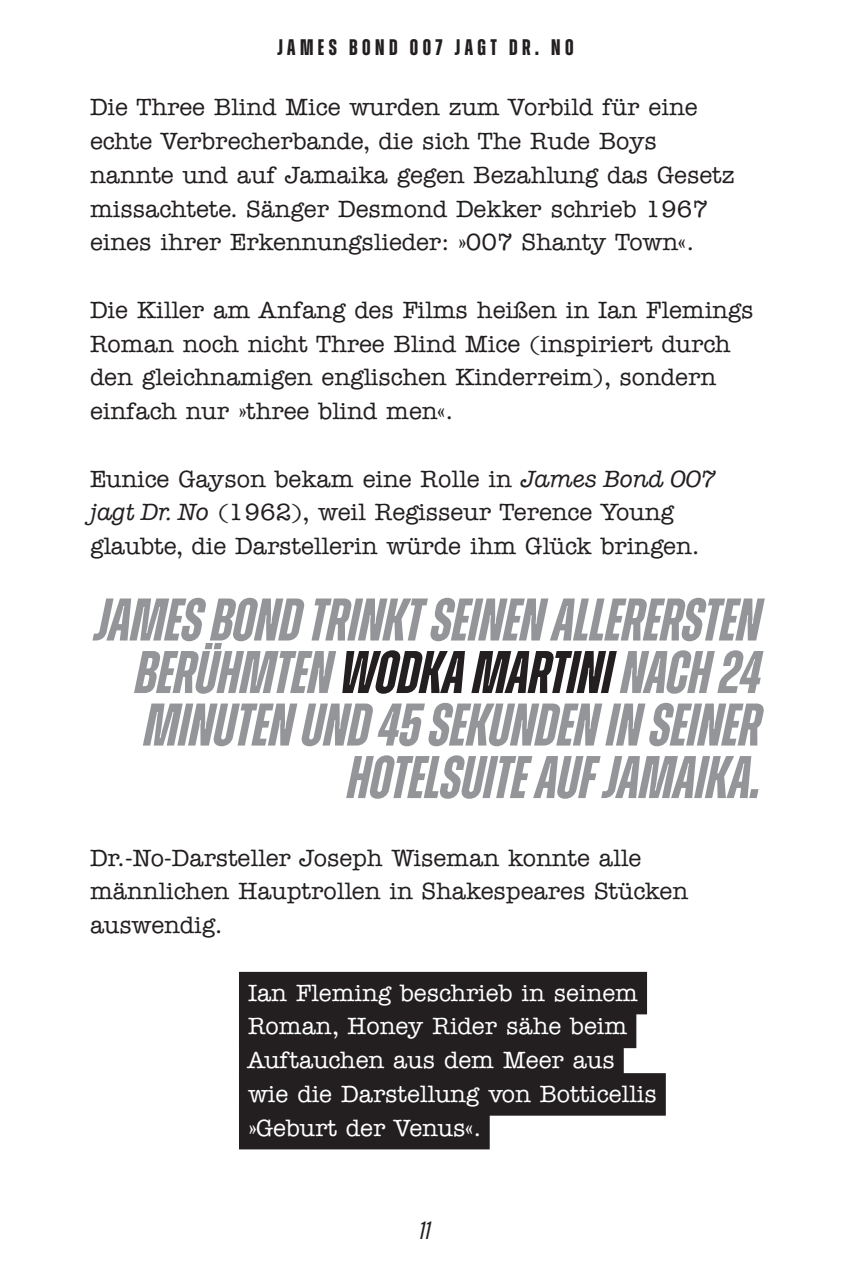
<style>
.page{position:relative;width:851px;height:1276px;background:#fff}
.page>*{position:absolute;margin:0;border:0;box-sizing:border-box;transform-origin:0 0}
.t1{font:italic 700 60px/52.5px "Zuume";color:#939598;text-align:right}
.t2{font:italic 25px "Zuume";color:#231f20}
.t3{font:500 23.75px/33.8px "American Typewriter Std";color:#231f20}
.t4{font:500 23.75px/33.8px "American Typewriter Std";color:#fff}
.t5{font:700 22.5px "Zuume";letter-spacing:.2em;color:#231f20}
.s1{font-style:italic}
.s2{color:#231f20}
</style>
<div class="page">
<div style="left:239px;top:972px;width:408px;height:42px;background:#231f20"></div>
<div style="left:239px;top:1005px;width:397px;height:43px;background:#231f20"></div>
<div style="left:239px;top:1039px;width:384px;height:43px;background:#231f20"></div>
<div style="left:239px;top:1073px;width:426px;height:42px;background:#231f20"></div>
<div style="left:239px;top:1107px;width:250px;height:42px;background:#231f20"></div>
<p class="t5" style="left:277px;top:35px;width:297px">JAMES BOND 007 JAGT DR. NO</p>
<p class="t3" style="left:90px;top:91px;width:646px">Die Three Blind Mice wurden zum Vorbild für eine echte Verbrecherbande, die sich The Rude Boys nannte und auf Jamaika gegen Bezahlung das Gesetz missachtete. Sänger Desmond Dekker schrieb 1967 eines ihrer Erkennungslieder: »007 Shanty Town«.</p>
<p class="t3" style="left:90px;top:293px;width:665px">Die Killer am Anfang des Films heißen in Ian Flemings Roman noch nicht Three Blind Mice (inspiriert durch den gleichnamigen englischen Kinderreim), sondern einfach nur »three blind men«.</p>
<p class="t3" style="left:90px;top:462px;width:627px">Eunice Gayson bekam eine Rolle in <span class="s1">James Bond 007 jagt Dr. No</span> (1962), weil Regisseur Terence Young glaubte, die Darstellerin würde ihm Glück bringen.</p>
<h1 class="t1" style="left:95px;top:594px;width:667px">JAMES BOND TRINKT SEINEN ALLERERSTEN<br>BERÜHMTEN <span class="s2">WODKA MARTINI</span> NACH 24<br>MINUTEN UND 45 SEKUNDEN IN SEINER<br>HOTELSUITE AUF JAMAIKA.</h1>
<p class="t3" style="left:90px;top:841px;width:599px">Dr.-No-Darsteller Joseph Wiseman konnte alle männlichen Hauptrollen in Shakespeares Stücken auswendig.</p>
<p class="t4" style="left:247px;top:976px;width:411px">Ian Fleming beschrieb in seinem<br>Roman, Honey Rider sähe beim<br>Auftauchen aus dem Meer aus wie die Darstellung von Botticellis »Geburt der Venus«.</p>
<p class="t2" style="left:419px;top:1217px;width:13px">11</p>
</div>
